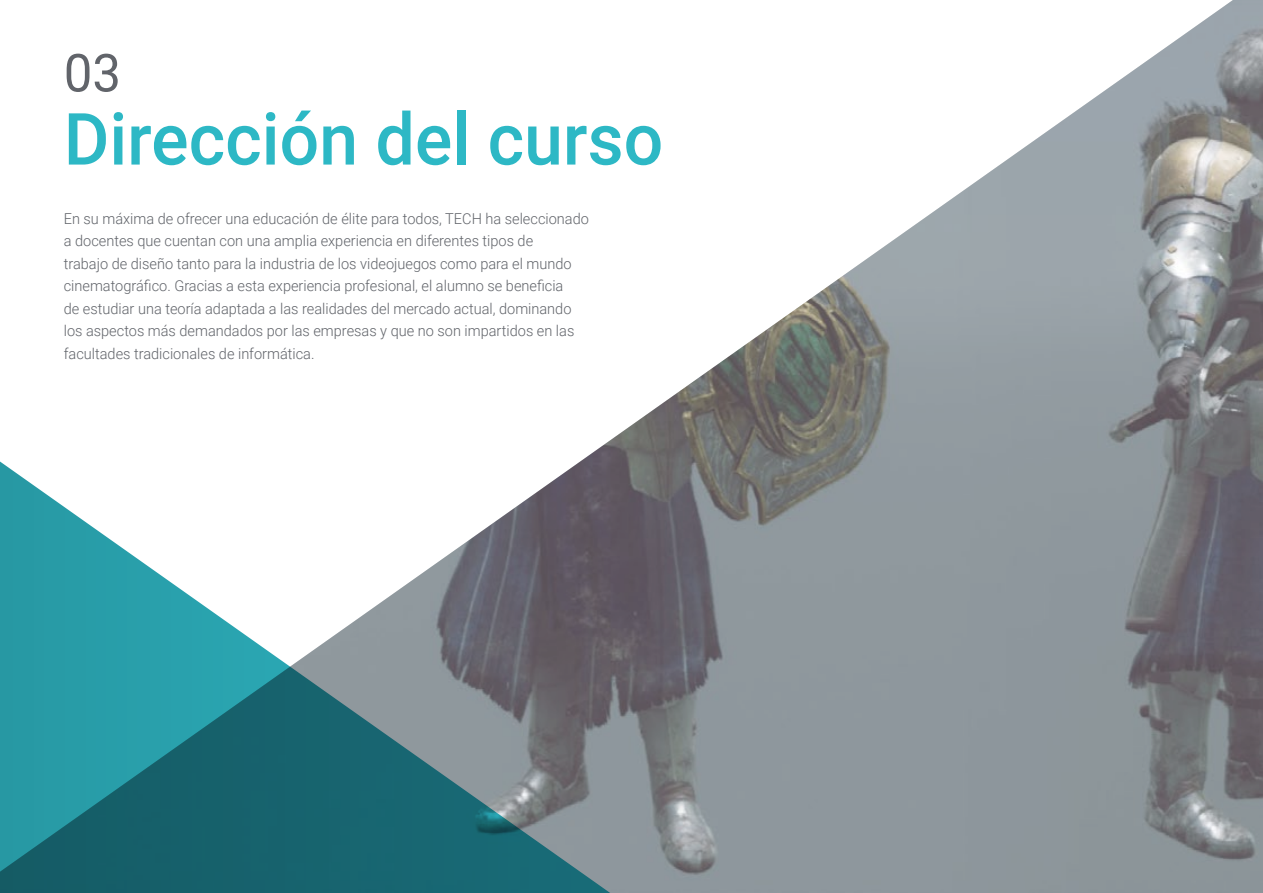
<style>
.page{position:relative;width:1263px;height:893px;background:#fff}
.page>*{position:absolute;margin:0;border:0;box-sizing:border-box;transform-origin:0 0}
.t1{font:500 72px "Roboto";color:#2db8c5}
.t2{font:52.5px "Roboto";color:#61646a}
.t3{font:300 15px/22.5px "Roboto";color:#61646a}
</style>
<div class="page">
<img style="left:602px;top:0;width:661px;height:893px">
<svg style="left:0;top:446px;width:640px;height:447px"></svg>
<h2 class="t2" style="left:64px;top:36px;width:59px">03</h2>
<h1 class="t1" style="left:64px;top:89px;width:601px">Dirección del curso</h1>
<p class="t3" style="left:64px;top:207px;width:527px">En su máxima de ofrecer una educación de élite para todos, TECH ha seleccionado a docentes que cuentan con una amplia experiencia en diferentes tipos de<br>trabajo de diseño tanto para la industria de los videojuegos como para el mundo cinematográfico. Gracias a esta experiencia profesional, el alumno se beneficia<br>de estudiar una teoría adaptada a las realidades del mercado actual, dominando los aspectos más demandados por las empresas y que no son impartidos en las facultades tradicionales de informática.</p>
</div>
